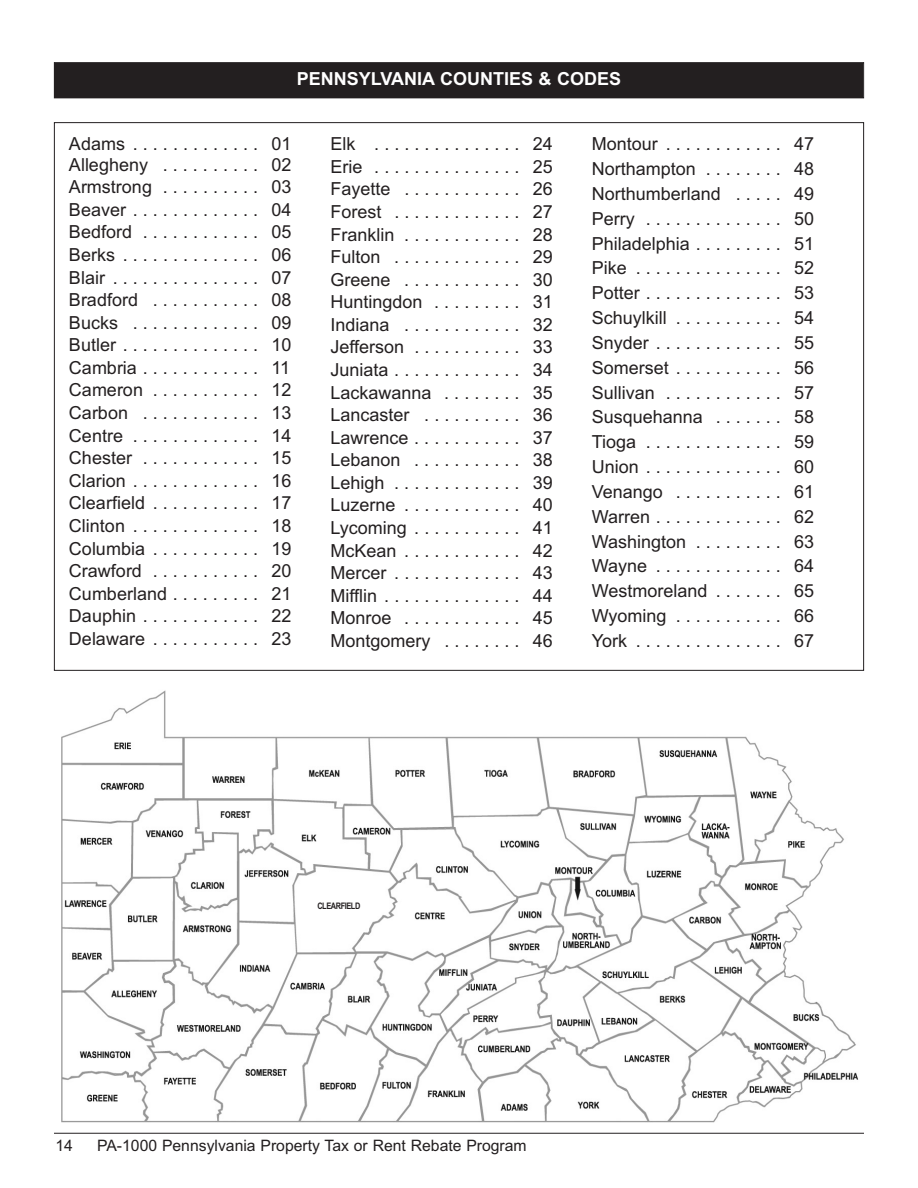
<style>
.page{position:relative;width:918px;height:1188px;background:#fff}
.page>*{position:absolute;margin:0;border:0;box-sizing:border-box;transform-origin:0 0}
.t1{font:18px/22.5px "Arial";color:#231f20;text-align:justify}
.t2{font:700 18px "Arial";color:#fff}
.t3{font:15.75px "Arial";color:#231f20}
.t4{font:700 9px "Arial Narrow";letter-spacing:-.045em;color:#231f20}
</style>
<div class="page">
<img style="left:61px;top:690px;width:798px;height:433px">
<div style="left:55px;top:63px;width:808px;height:35px;background:#231f20"></div>
<div style="left:54px;top:62px;width:810px;height:36px;border:1px solid #231f20"></div>
<hr style="left:54px;top:1133px;width:810px;height:1px;background:#231f20">
<div style="left:316px;top:901px;width:58px;height:15px;background:#fff"></div>
<div style="left:306px;top:920px;width:52px;height:13px;background:#fff"></div>
<p class="t2" style="left:297px;top:72px;width:326px">PENNSYLVANIA COUNTIES &amp; CODES</p>
<p class="t1" style="left:69px;top:136px;width:224px;line-height:20.2px">Adams . . . . . . . . . . . . . 01<br>Allegheny . . . . . . . . . . 02</p>
<p class="t1" style="left:69px;top:177px;width:224px">Armstrong . . . . . . . . . . 03<br>Beaver . . . . . . . . . . . . . 04<br>Bedford . . . . . . . . . . . . 05<br>Berks . . . . . . . . . . . . . . 06<br>Blair . . . . . . . . . . . . . . . 07<br>Bradford . . . . . . . . . . . 08<br>Bucks . . . . . . . . . . . . . 09<br>Butler . . . . . . . . . . . . . . 10<br>Cambria . . . . . . . . . . . . 11<br>Cameron . . . . . . . . . . . 12<br>Carbon . . . . . . . . . . . . 13<br>Centre . . . . . . . . . . . . . 14<br>Chester . . . . . . . . . . . . 15<br>Clarion . . . . . . . . . . . . . 16<br>Clearfield . . . . . . . . . . . 17<br>Clinton . . . . . . . . . . . . . 18<br>Columbia . . . . . . . . . . . 19<br>Crawford . . . . . . . . . . . 20<br>Cumberland . . . . . . . . . 21<br>Dauphin . . . . . . . . . . . . 22<br>Delaware . . . . . . . . . . . 23</p>
<p class="t1" style="left:330px;top:135px;width:224px">Elk . . . . . . . . . . . . . . . 24<br>Erie . . . . . . . . . . . . . . . 25<br>Fayette . . . . . . . . . . . . 26<br>Forest . . . . . . . . . . . . . 27<br>Franklin . . . . . . . . . . . . 28<br>Fulton . . . . . . . . . . . . . 29<br>Greene . . . . . . . . . . . . 30<br>Huntingdon . . . . . . . . . 31<br>Indiana . . . . . . . . . . . . 32<br>Jefferson . . . . . . . . . . . 33<br>Juniata . . . . . . . . . . . . . 34<br>Lackawanna . . . . . . . . 35<br>Lancaster . . . . . . . . . . 36<br>Lawrence . . . . . . . . . . . 37<br>Lebanon . . . . . . . . . . . 38<br>Lehigh . . . . . . . . . . . . . 39<br>Luzerne . . . . . . . . . . . . 40<br>Lycoming . . . . . . . . . . . 41<br>McKean . . . . . . . . . . . . 42<br>Mercer . . . . . . . . . . . . . 43<br>Mifflin . . . . . . . . . . . . . . 44<br>Monroe . . . . . . . . . . . . 45<br>Montgomery . . . . . . . . 46</p>
<p class="t1" style="left:592px;top:133px;width:224px;line-height:24.9px">Montour . . . . . . . . . . . . 47<br>Northampton . . . . . . . . 48<br>Northumberland . . . . . 49<br>Perry . . . . . . . . . . . . . . 50<br>Philadelphia . . . . . . . . . 51<br>Pike . . . . . . . . . . . . . . . 52<br>Potter . . . . . . . . . . . . . . 53<br>Schuylkill . . . . . . . . . . . 54<br>Snyder . . . . . . . . . . . . . 55<br>Somerset . . . . . . . . . . . 56<br>Sullivan . . . . . . . . . . . . 57<br>Susquehanna . . . . . . . 58<br>Tioga . . . . . . . . . . . . . . 59<br>Union . . . . . . . . . . . . . . 60<br>Venango . . . . . . . . . . . 61<br>Warren . . . . . . . . . . . . . 62<br>Washington . . . . . . . . . 63<br>Wayne . . . . . . . . . . . . . 64<br>Westmoreland . . . . . . . 65<br>Wyoming . . . . . . . . . . . 66<br>York . . . . . . . . . . . . . . . 67</p>
<p class="t4" style="left:317px;top:902px;width:45px">CLEARFIELD</p>
<p class="t3" style="left:56px;top:1140px;width:19px">14</p>
<p class="t3" style="left:97px;top:1140px;width:431px">PA-1000 Pennsylvania Property Tax or Rent Rebate Program</p>
</div>
